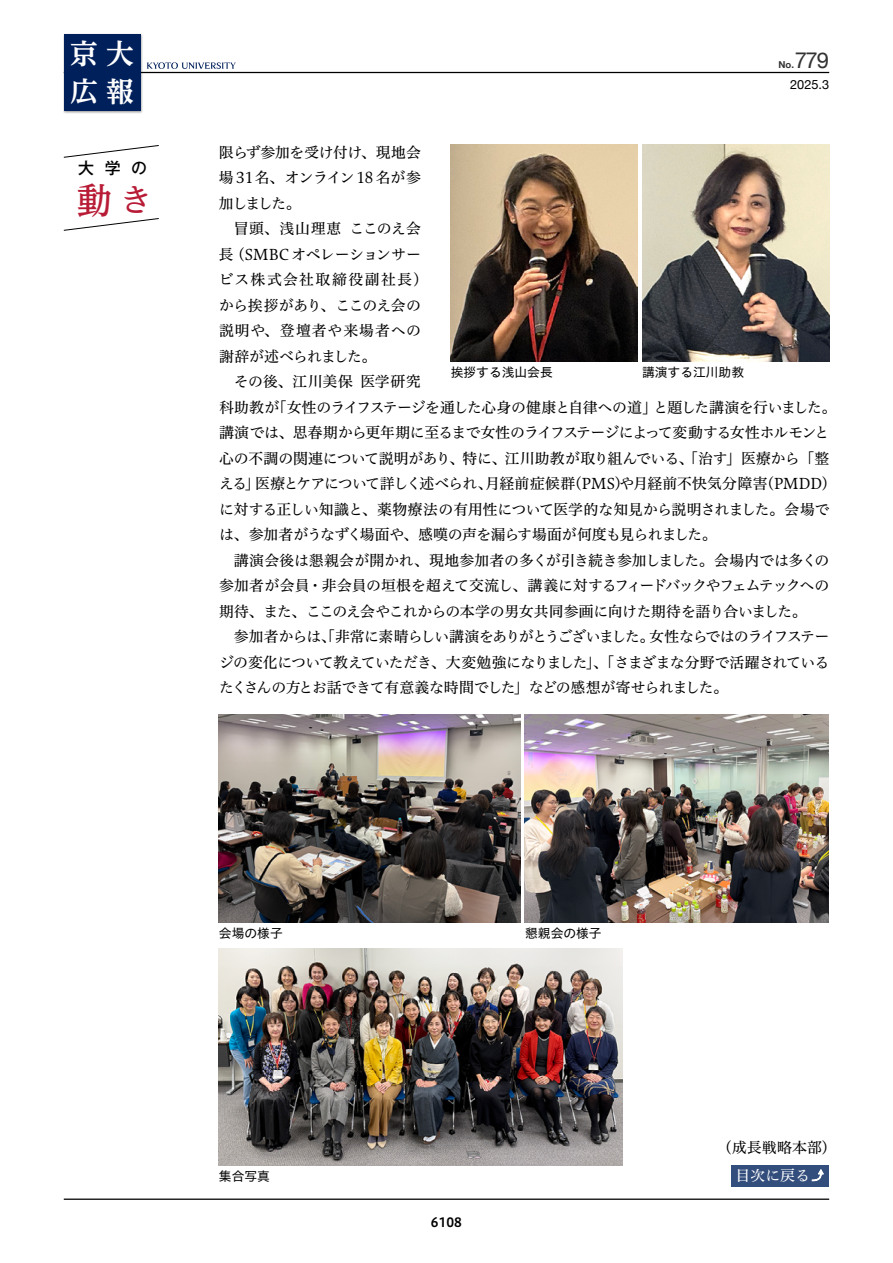
<style>
.page{position:relative;width:893px;height:1263px;background:#fff}
.page>*{position:absolute;margin:0;border:0;box-sizing:border-box;transform-origin:0 0}
.t1{font:500 36.15px "UD Reimin Pro";color:#b81b35}
.t2{font:700 27.75px/38.2px "UD Reimin Pro";color:#fff}
.t3{font:22.05px "Helvetica Neue";color:#333}
.t4{font:500 15.9px "Gothic MB101 Pro";color:#000}
.t5{font:14.85px/25.5px "Hiragino UD Serif Std N W4";letter-spacing:-.02em;color:#000;text-align:justify}
.t6{font:14.85px/25.5px "Hiragino UD Serif Std N W4";letter-spacing:.01em;color:#000}
.t7{font:14.85px/28.8px "Hiragino UD Serif Std N W4";color:#000;text-align:center}
.t8{font:12.75px "Hiragino UD Sans Std W4";color:#000}
.t9{font:12.75px "Helvetica Neue";color:#000}
.t10{font:12.75px "Hiragino UD Sans Std W6";color:#000}
.t11{font:700 9.6px "Helvetica Neue";color:#333}
.s1{font-size:31.95px}
.s2{color:#fff}
.s3{font-family:"Shin Go Pr 6 N";font-weight:900;color:#fff}
</style>
<div class="page">
<hr style="left:64px;top:1198px;width:765px;height:2px;background:#000">
<svg style="left:63px;top:218px;width:96px;height:13px"></svg>
<svg style="left:63px;top:145px;width:96px;height:13px"></svg>
<hr style="left:64px;top:72px;width:765px;height:1px;background:#000">
<div style="left:63px;top:33px;width:80px;height:81px;background:#000;opacity:.4"></div>
<div style="left:64px;top:34px;width:76px;height:77px;background:#00205b"></div>
<svg style="left:147px;top:62px;width:89px;height:7px"></svg>
<div style="left:731px;top:1165px;width:98px;height:21px;background:#334d7c"></div>
<img style="left:451px;top:145px;width:187px;height:216px">
<img style="left:642px;top:145px;width:187px;height:216px">
<img style="left:219px;top:948px;width:404px;height:217px">
<img style="left:524px;top:714px;width:304px;height:209px">
<img style="left:219px;top:714px;width:302px;height:209px">
<h2 class="t2" style="left:70px;top:34px;width:65px">京大広報</h2>
<p class="t4" style="left:78px;top:155px;width:71px">大学の</p>
<h1 class="t1" style="left:77px;top:170px;width:77px">動<span class="s1">き</span></h1>
<p class="t11" style="left:778px;top:57px;width:17px">No.</p>
<h3 class="t3" style="left:795px;top:45px;width:36px">779</h3>
<p class="t9" style="left:790px;top:75px;width:41px">2025.3</p>
<p class="t5" style="left:219px;top:138px;width:203px">限らず参加を受け付け、現地会場31名、オンライン18 名が参加しました。</p>
<p class="t6" style="left:219px;top:215px;width:211px;text-indent:15px">冒頭、浅山理恵 ここのえ会長（SMBC オペレーションサービス株式会社取締役副社⻑）から挨拶があり、ここのえ会の説明や、登壇者や来場者への謝辞が述べられました。</p>
<p class="t5" style="left:219px;top:368px;width:619px;text-align:left;text-indent:15px">その後、江川美保 医学研究<br>科助教が「女性のライフステージを通した心身の健康と自律への道」と題した講演を行いました。講演では、思春期から更年期に至るまで女性のライフステージによって変動する女性ホルモンと心の不調の関連について説明があり、特に、江川助教が取り組んでいる、「治す」医療から「整える」医療とケアについて詳しく述べられ、月経前症候群（PMS）や月経前不快気分障害（PMDD）に対する正しい知識と、薬物療法の有用性について医学的な知見から説明されました。会場では、参加者がうなずく場面や、感嘆の声を漏らす場面が何度も見られました。</p>
<p class="t5" style="left:219px;top:547px;width:612px;text-indent:15px">講演会後は懇親会が開かれ、現地参加者の多くが引き続き参加しました。会場内では多くの参加者が会員・非会員の垣根を超えて交流し、講義に対するフィードバックやフェムテックへの期待、また、ここのえ会やこれからの本学の男女共同参画に向けた期待を語り合いました。</p>
<p class="t5" style="left:219px;top:623px;width:612px;text-indent:15px">参加者からは、「非常に素晴らしい講演をありがとうございました。女性ならではのライフステージの変化について教えていただき、大変勉強になりました」、「さまざまな分野で活躍されているたくさんの方とお話できて有意義な時間でした」などの感想が寄せられました。</p>
<p class="t8" style="left:642px;top:362px;width:104px">講演する江川助教</p>
<p class="t8" style="left:451px;top:362px;width:104px">挨拶する浅山会長</p>
<p class="t8" style="left:219px;top:924px;width:65px">会場の様子</p>
<p class="t8" style="left:525px;top:924px;width:78px">懇親会の様子</p>
<p class="t8" style="left:219px;top:1166px;width:53px">集合写真</p>
<p class="t10" style="left:431px;top:1213px;width:33px">6108</p>
<p class="t7" style="left:717px;top:1132px;width:121px">（成長戦略本部）<span class="s2">目次に戻る</span><span class="s3">⤴</span></p>
</div>
